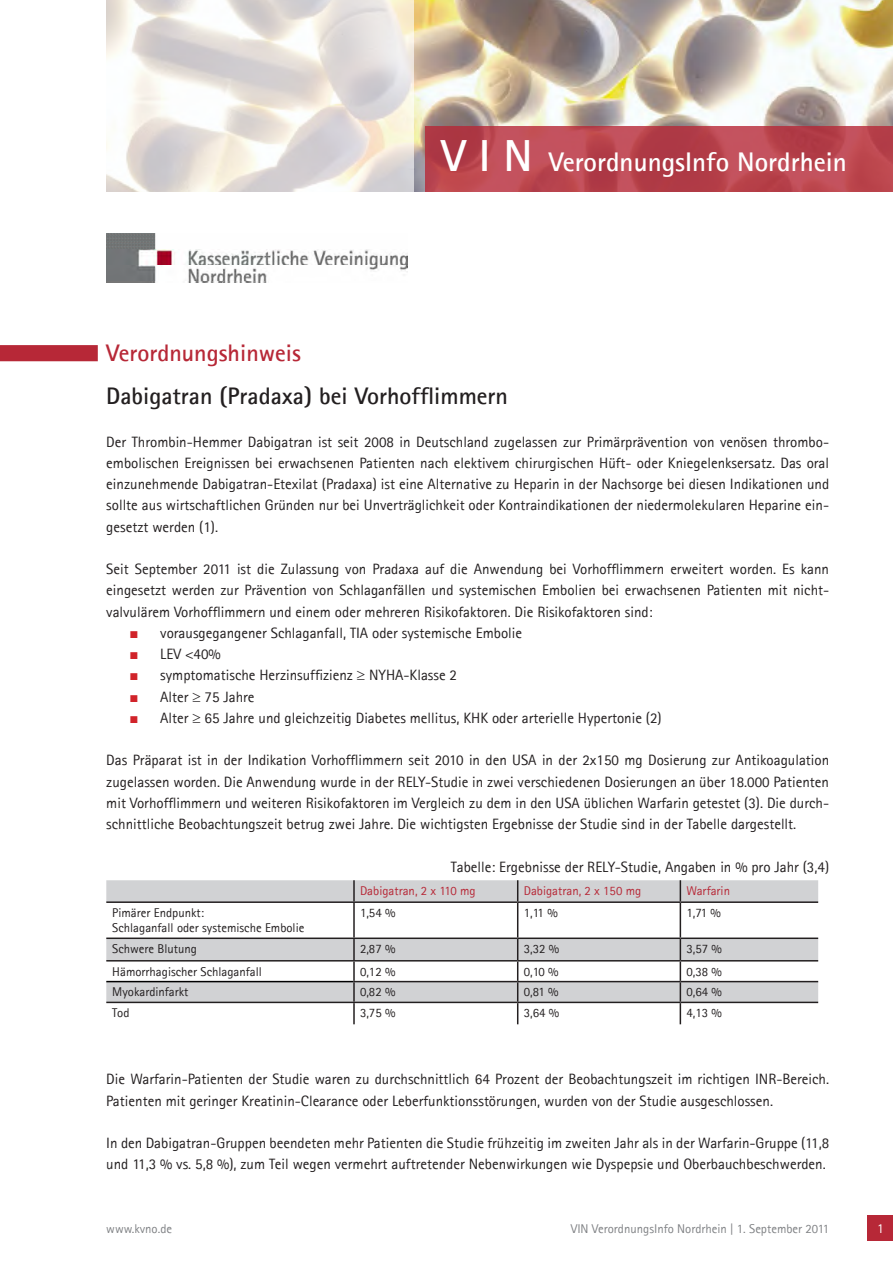
<style>
.page{position:relative;width:893px;height:1263px;background:#fff}
.page>*{position:absolute;margin:0;border:0;box-sizing:border-box;transform-origin:0 0}
.t1{font:700 27px "Rotis Sans Serif";color:#fff}
.t2{font:700 24px "Rotis Sans Serif";color:#231f20}
.t3{font:700 24px "Rotis Sans Serif";color:#b72837}
.t4{font:15px/21.3px "Rotis Sans Serif";color:#231f20;text-align:justify}
.t5{font:13.5px "Rotis Sans Serif";color:#fff}
.t6{font:12.75px/15.3px "Rotis Sans Serif";color:#231f20}
.t7{font:12.75px "Rotis Sans Serif";color:#808285}
.t8{font:12.75px "Rotis Sans Serif";color:#b72837}
.s1{font-size:45px}
.s2{font-family:"Times New Roman";color:#d1232a}
</style>
<div class="page">
<div style="left:868px;top:1215px;width:25px;height:26px;background:#b72837"></div>
<svg style="left:106px;top:880px;width:712px;height:122px;fill:#d1d2d4"></svg>
<hr style="left:353px;top:880px;width:2px;height:21px;background:#231f20">
<svg style="left:517px;top:880px;width:1px;height:21px"></svg>
<svg style="left:680px;top:880px;width:1px;height:21px"></svg>
<hr style="left:106px;top:901px;width:248px;height:2px;background:#231f20">
<hr style="left:354px;top:901px;width:164px;height:2px;background:#231f20">
<hr style="left:353px;top:903px;width:2px;height:34px;background:#231f20">
<hr style="left:518px;top:901px;width:162px;height:2px;background:#231f20">
<hr style="left:517px;top:903px;width:1px;height:34px;background:#231f20">
<hr style="left:680px;top:901px;width:138px;height:2px;background:#231f20">
<hr style="left:680px;top:903px;width:1px;height:34px;background:#231f20">
<hr style="left:518px;top:937px;width:162px;height:2px;background:#231f20">
<hr style="left:680px;top:937px;width:138px;height:2px;background:#231f20">
<hr style="left:518px;top:960px;width:162px;height:1px;background:#231f20">
<hr style="left:680px;top:960px;width:138px;height:1px;background:#231f20">
<hr style="left:353px;top:981px;width:165px;height:1px;background:#231f20">
<hr style="left:518px;top:981px;width:162px;height:1px;background:#231f20">
<hr style="left:680px;top:981px;width:138px;height:1px;background:#231f20">
<hr style="left:354px;top:1002px;width:164px;height:1px;background:#231f20">
<hr style="left:518px;top:1002px;width:162px;height:1px;background:#231f20">
<hr style="left:106px;top:937px;width:248px;height:2px;background:#231f20">
<hr style="left:106px;top:960px;width:248px;height:1px;background:#231f20">
<hr style="left:106px;top:981px;width:247px;height:1px;background:#000">
<hr style="left:106px;top:1002px;width:248px;height:1px;background:#231f20">
<hr style="left:354px;top:960px;width:164px;height:1px;background:#231f20">
<hr style="left:354px;top:937px;width:164px;height:2px;background:#231f20">
<hr style="left:353px;top:939px;width:2px;height:21px;background:#231f20">
<hr style="left:353px;top:961px;width:2px;height:20px;background:#231f20">
<hr style="left:353px;top:982px;width:2px;height:20px;background:#231f20">
<hr style="left:353px;top:1003px;width:2px;height:21px;background:#231f20">
<svg style="left:517px;top:939px;width:1px;height:85px"></svg>
<hr style="left:680px;top:1002px;width:138px;height:1px;background:#231f20">
<svg style="left:680px;top:939px;width:1px;height:85px"></svg>
<img style="left:106px;top:234px;width:301px;height:49px">
<img style="left:414px;top:0;width:479px;height:191px">
<img style="left:106px;top:0;width:308px;height:192px">
<svg style="left:425px;top:127px;width:468px;height:65px"></svg>
<div style="left:1px;top:346px;width:96px;height:14px;background:#b72837"></div>
<div style="left:0;top:345px;width:98px;height:16px;border:2px solid #b72837"></div>
<h1 class="t1" style="left:441px;top:145px;width:407px"><span class="s1">V I N</span> VerordnungsInfo Nordrhein</h1>
<h2 class="t3" style="left:106px;top:338px;width:196px">Verordnungshinweis</h2>
<h2 class="t2" style="left:106px;top:381px;width:403px">Dabigatran (Pradaxa) bei Vorhofflimmern</h2>
<p class="t4" style="left:106px;top:431px;width:724px">Der Thrombin-Hemmer Dabigatran ist seit 2008 in Deutschland zugelassen zur Primärprävention von venösen thrombo&shy;embolischen Ereignissen bei erwachsenen Patienten nach elektivem chirurgischen Hüft- oder Kniegelenksersatz. Das oral einzunehmende Dabigatran-Etexilat (Pradaxa) ist eine Alternative zu Heparin in der Nachsorge bei diesen Indikationen und sollte aus wirtschaftlichen Gründen nur bei Unverträglichkeit oder Kontraindikationen der niedermolekularen Heparine ein&shy;gesetzt werden (1).</p>
<p class="t4" style="left:106px;top:558px;width:724px">Seit September 2011 ist die Zulassung von Pradaxa auf die Anwendung bei Vorhofflimmern erweitert worden. Es kann eingesetzt werden zur Prävention von Schlaganfällen und systemischen Embolien bei erwachsenen Patienten mit nicht&shy;valvulärem Vorhofflimmern und einem oder mehreren Risikofaktoren. Die Risikofaktoren sind:</p>
<p class="t4" style="left:130px;top:622px;width:394px"><span class="s2">■</span> vorausgegangener Schlaganfall, TIA oder systemische Embolie</p>
<p class="t4" style="left:130px;top:643px;width:93px"><span class="s2">■</span> LEV &lt;40%</p>
<p class="t4" style="left:130px;top:664px;width:329px"><span class="s2">■</span> symptomatische Herzinsuffizienz ≥ NYHA-Klasse 2</p>
<p class="t4" style="left:130px;top:686px;width:127px"><span class="s2">■</span> Alter ≥ 75 Jahre</p>
<p class="t4" style="left:130px;top:707px;width:534px"><span class="s2">■</span> Alter ≥ 65 Jahre und gleichzeitig Diabetes mellitus, KHK oder arterielle Hypertonie (2)</p>
<p class="t4" style="left:106px;top:749px;width:724px">Das Präparat ist in der Indikation Vorhofflimmern seit 2010 in den USA in der 2x150 mg Dosierung zur Antikoagulation zugelassen worden. Die Anwendung wurde in der RELY-Studie in zwei verschiedenen Dosierungen an über 18.000 Patienten mit Vorhofflimmern und weiteren Risikofaktoren im Vergleich zu dem in den USA üblichen Warfarin getestet (3). Die durch&shy;schnittliche Beobachtungszeit betrug zwei Jahre. Die wichtigsten Ergebnisse der Studie sind in der Tabelle dargestellt.</p>
<p class="t4" style="left:451px;top:856px;width:380px">Tabelle: Ergebnisse der RELY-Studie, Angaben in % pro Jahr (3,4)</p>
<p class="t8" style="left:360px;top:883px;width:117px">Dabigatran, 2 x 110 mg</p>
<p class="t8" style="left:524px;top:883px;width:119px">Dabigatran, 2 x 150 mg</p>
<p class="t8" style="left:686px;top:883px;width:45px">Warfarin</p>
<p class="t6" style="left:112px;top:905px;width:194px">Pimärer Endpunkt:<br>Schlaganfall oder systemische Embolie</p>
<p class="t6" style="left:360px;top:905px;width:37px">1,54 %</p>
<p class="t6" style="left:524px;top:905px;width:36px">1,11 %</p>
<p class="t6" style="left:686px;top:905px;width:36px">1,71 %</p>
<p class="t6" style="left:112px;top:941px;width:86px">Schwere Blutung</p>
<p class="t6" style="left:360px;top:941px;width:37px">2,87 %</p>
<p class="t6" style="left:524px;top:941px;width:37px">3,32 %</p>
<p class="t6" style="left:686px;top:941px;width:37px">3,57 %</p>
<p class="t6" style="left:112px;top:963px;width:151px">Hämorrhagischer Schlaganfall</p>
<p class="t6" style="left:360px;top:963px;width:37px">0,12 %</p>
<p class="t6" style="left:524px;top:963px;width:36px">0,10 %</p>
<p class="t6" style="left:686px;top:963px;width:37px">0,38 %</p>
<p class="t6" style="left:112px;top:984px;width:78px">Myokardinfarkt</p>
<p class="t6" style="left:360px;top:984px;width:37px">0,82 %</p>
<p class="t6" style="left:524px;top:984px;width:36px">0,81 %</p>
<p class="t6" style="left:686px;top:984px;width:37px">0,64 %</p>
<p class="t6" style="left:112px;top:1005px;width:19px">Tod</p>
<p class="t6" style="left:360px;top:1005px;width:37px">3,75 %</p>
<p class="t6" style="left:524px;top:1005px;width:37px">3,64 %</p>
<p class="t6" style="left:686px;top:1005px;width:37px">4,13 %</p>
<p class="t4" style="left:106px;top:1068px;width:724px">Die Warfarin-Patienten der Studie waren zu durchschnittlich 64 Prozent der Beobachtungszeit im richtigen INR-Bereich.<br>Patienten mit geringer Kreatinin-Clearance oder Leberfunktionsstörungen, wurden von der Studie ausgeschlossen.</p>
<p class="t4" style="left:106px;top:1132px;width:724px">In den Dabigatran-Gruppen beendeten mehr Patienten die Studie frühzeitig im zweiten Jahr als in der Warfarin-Gruppe (11,8 und 11,3 % vs. 5,8 %), zum Teil wegen vermehrt auftretender Nebenwirkungen wie Dyspepsie und Oberbauchbeschwerden.</p>
<p class="t7" style="left:106px;top:1221px;width:67px">www.kvno.de</p>
<p class="t7" style="left:571px;top:1221px;width:260px">VIN VerordnungsInfo Nordrhein | 1. September 2011</p>
<p class="t5" style="left:877px;top:1221px;width:8px">1</p>
</div>
